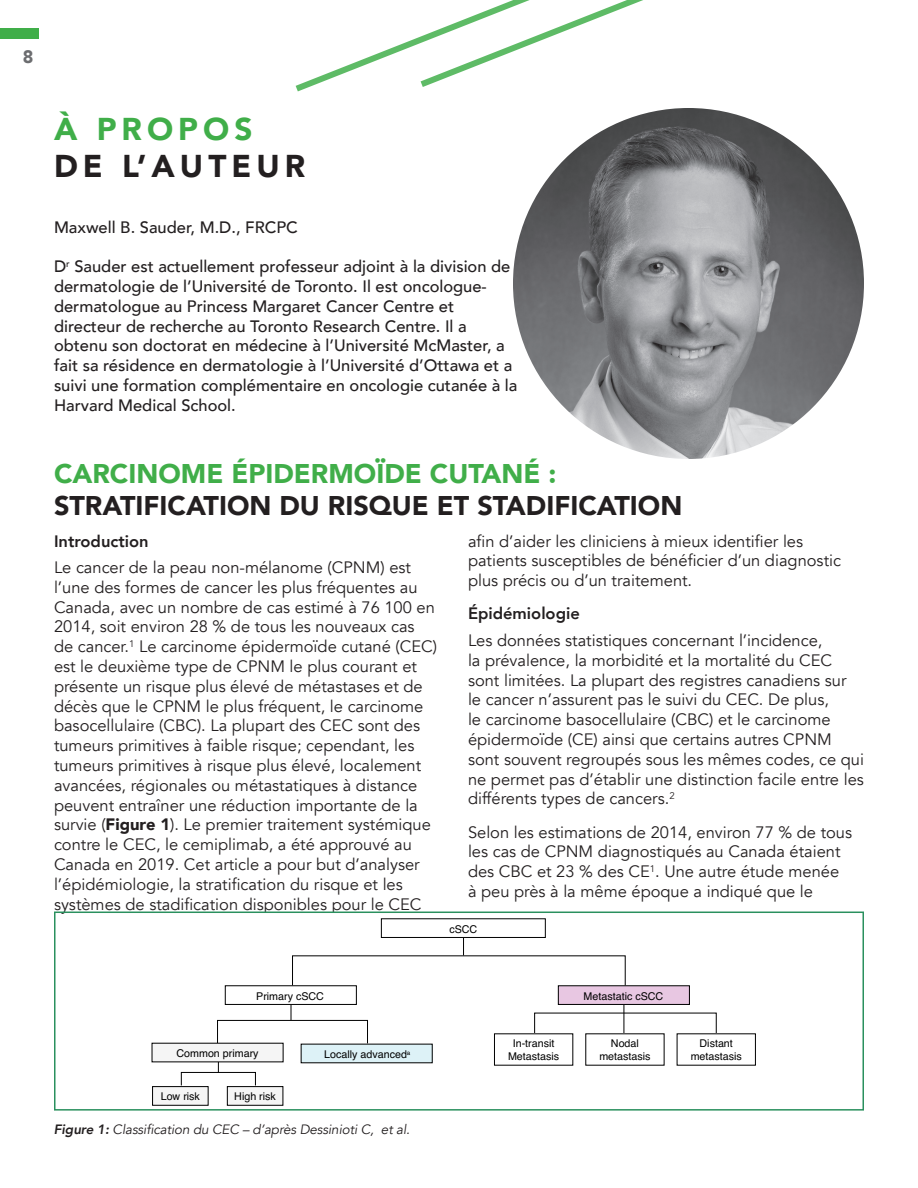
<style>
.page{position:relative;width:918px;height:1188px;background:#fff}
.page>*{position:absolute;margin:0;border:0;box-sizing:border-box;transform-origin:0 0}
.t1{font:900 31.5px/37.8px "Avenir";letter-spacing:.16em;color:#231f20}
.t2{font:900 27px/32.4px "Avenir";color:#231f20}
.t3{font:900 18px "Avenir";color:#6c6d70}
.t4{font:16.5px/19.8px "Avenir";color:#231f20}
.t5{font:500 16.5px/19.8px "Avenir";color:#231f20}
.t6{font:800 16.5px "Avenir";color:#231f20}
.t7{font:13.65px "Adv OT7 fe 89 a 09";color:#000}
.t8{font:italic 13.5px "Avenir";letter-spacing:-.01em;color:#231f20}
.t9{font:10.65px/12.9px "Helvetica";color:#000;text-align:center}
.s1{color:#40ae49}
.s2{font-weight:900}
.s3{font-family:"Adv O Tc 4 f 305 bd.I"}
.s4{font-weight:800}
</style>
<div class="page">
<div style="left:0;top:28px;width:39px;height:11px;background:#40ae49"></div>
<img style="left:513px;top:108px;width:351px;height:351px;border-radius:176px">
<svg style="left:295px;top:0;width:348px;height:92px"></svg>
<hr style="left:624px;top:992px;width:1px;height:41px;background:#000">
<div style="left:558px;top:986px;width:131px;height:18px;background:#e8c7e2"></div>
<div style="left:558px;top:985px;width:132px;height:20px;border:1px solid #000"></div>
<div style="left:301px;top:1044px;width:131px;height:19px;background:#ddf2f7"></div>
<div style="left:153px;top:1087px;width:55px;height:18px;background:#f5f5f5"></div>
<div style="left:152px;top:1086px;width:57px;height:20px;border:1px solid #000"></div>
<div style="left:227px;top:1087px;width:56px;height:18px;background:#f5f5f5"></div>
<div style="left:227px;top:1086px;width:56px;height:20px;border:1px solid #000"></div>
<div style="left:217px;top:1020px;width:151px;height:24px;border:1px solid #000"></div>
<div style="left:181px;top:1072px;width:75px;height:14px;border:1px solid #000"></div>
<svg style="left:291px;top:1005px;width:1px;height:15px"></svg>
<div style="left:225px;top:985px;width:132px;height:20px;border:1px solid #000"></div>
<div style="left:152px;top:1043px;width:131px;height:19px;background:#f5f5f5"></div>
<svg style="left:463px;top:938px;width:1px;height:17px"></svg>
<div style="left:381px;top:918px;width:165px;height:20px;border:1px solid #000"></div>
<div style="left:54px;top:912px;width:810px;height:199px;border:2px solid #2a905e"></div>
<p class="t3" style="left:23px;top:42px;width:12px">8</p>
<p class="t1" style="left:54px;top:109px;width:253px"><span class="s1">À PROPOS<br></span>DE L’AUTEUR</p>
<p class="t5" style="left:54px;top:216px;width:245px">Maxwell B. Sauder, M.D., FRCPC</p>
<p class="t5" style="left:54px;top:256px;width:458px">D<sup>r</sup> Sauder est actuellement professeur adjoint à la division de</p>
<p class="t5" style="left:54px;top:275px;width:465px">dermatologie de l’Université de Toronto. Il est oncologue&shy;dermatologue au Princess Margaret Cancer Centre et directeur de recherche au Toronto Research Centre. Il a obtenu son doctorat en médecine à l’Université McMaster, a fait sa résidence en dermatologie à l’Université d’Ottawa et a suivi une formation complémentaire en oncologie cutanée à la Harvard Medical School.</p>
<p class="t2" style="left:54px;top:457px;width:630px"><span class="s1">CARCINOME ÉPIDERMOÏDE CUTANÉ :<br></span>STRATIFICATION DU RISQUE ET STADIFICATION</p>
<p class="t6" style="left:54px;top:528px;width:96px">Introduction</p>
<p class="t4" style="left:54px;top:558px;width:385px">Le cancer de la peau non-mélanome (CPNM) est l’une des formes de cancer les plus fréquentes au Canada, avec un nombre de cas estimé à 76 100 en 2014, soit environ 28 % de tous les nouveaux cas de cancer.<sup>1</sup> Le carcinome épidermoïde cutané (CEC) est le deuxième type de CPNM le plus courant et présente un risque plus élevé de métastases et de décès que le CPNM le plus fréquent, le carcinome basocellulaire (CBC). La plupart des CEC sont des tumeurs primitives à faible risque; cependant, les tumeurs primitives à risque plus élevé, localement avancées, régionales ou métastatiques à distance peuvent entraîner une réduction importante de la survie (<span class="s2">Figure 1</span>). Le premier traitement systémique contre le CEC, le cemiplimab, a été approuvé au Canada en 2019. Cet article a pour but d’analyser l’épidémiologie, la stratification du risque et les systèmes de stadification disponibles pour le CEC</p>
<p class="t4" style="left:468px;top:531px;width:375px">afin d’aider les cliniciens à mieux identifier les patients susceptibles de bénéficier d’un diagnostic plus précis ou d’un traitement.</p>
<p class="t6" style="left:468px;top:601px;width:113px">Épidémiologie</p>
<p class="t4" style="left:468px;top:631px;width:398px">Les données statistiques concernant l’incidence,<br>la prévalence, la morbidité et la mortalité du CEC sont limitées. La plupart des registres canadiens sur<br>le cancer n’assurent pas le suivi du CEC. De plus,<br>le carcinome basocellulaire (CBC) et le carcinome épidermoïde (CE) ainsi que certains autres CPNM sont souvent regroupés sous les mêmes codes, ce qui ne permet pas d’établir une distinction facile entre les différents types de cancers.<sup>2</sup></p>
<p class="t4" style="left:468px;top:822px;width:386px">Selon les estimations de 2014, environ 77 % de tous les cas de CPNM diagnostiqués au Canada étaient des CBC et 23 % des CE<sup>1</sup>. Une autre étude menée<br>à peu près à la même époque a indiqué que le</p>
<p class="t7" style="left:729px;top:829px;width:93px">Dessinioti <span class="s3">et al</span>.</p>
<p class="t9" style="left:449px;top:923px;width:29px">cSCC</p>
<p class="t9" style="left:256px;top:990px;width:69px">Primary cSCC</p>
<p class="t9" style="left:177px;top:1047px;width:84px">Common primary</p>
<p class="t9" style="left:161px;top:1090px;width:41px">Low risk</p>
<p class="t9" style="left:234px;top:1090px;width:43px">High risk</p>
<p class="t9" style="left:324px;top:1048px;width:88px">Locally advanced<sup>a</sup></p>
<p class="t8" style="left:54px;top:1121px;width:358px"><span class="s4">Figure 1:</span> Classification du CEC – d’après Dessinioti C, et al.</p>
<p class="t9" style="left:584px;top:990px;width:81px">Metastatic cSCC</p>
<p class="t9" style="left:508px;top:1037px;width:53px">In-transit<br>Metastasis</p>
<p class="t9" style="left:599px;top:1037px;width:53px">Nodal metastasis</p>
<p class="t9" style="left:691px;top:1037px;width:53px">Distant metastasis</p>
</div>
